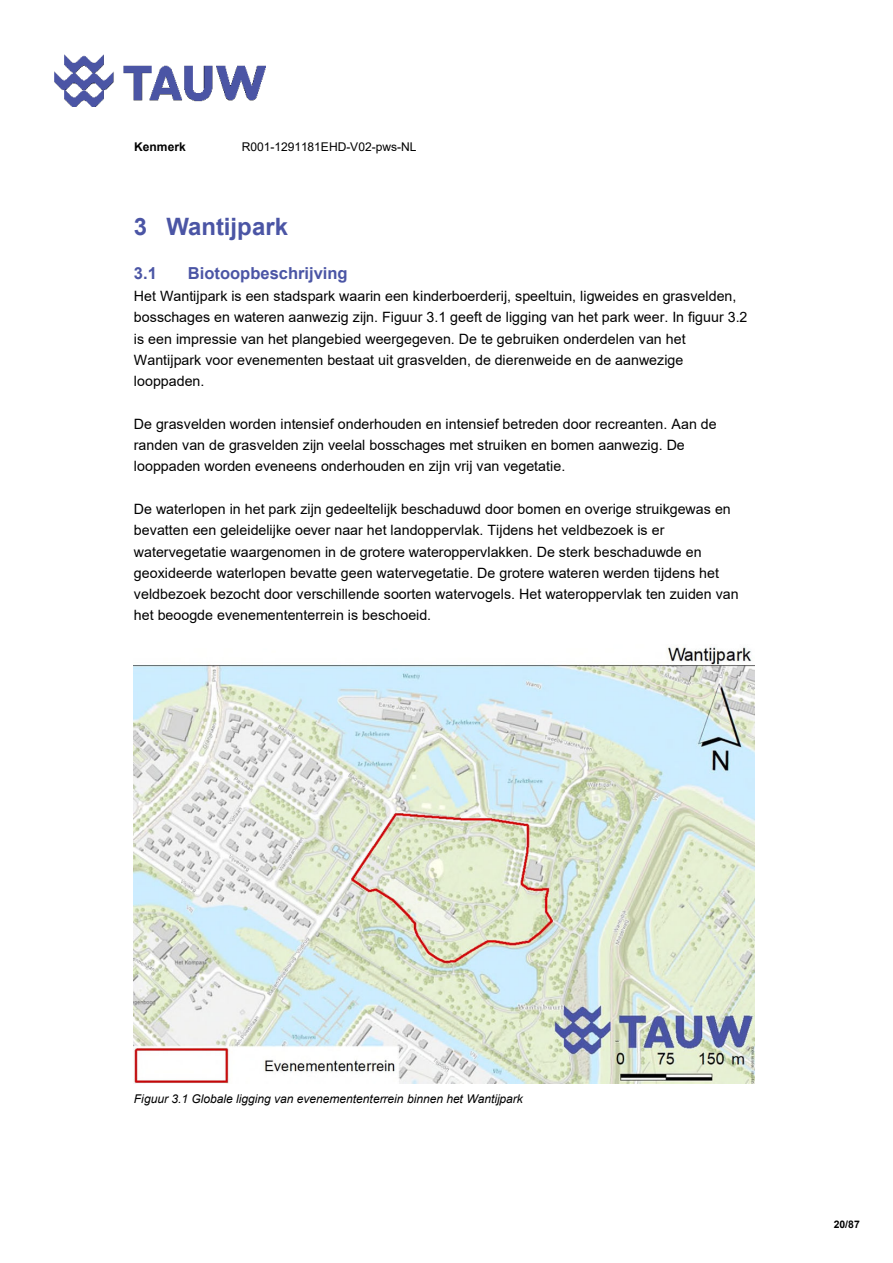
<style>
.page{position:relative;width:893px;height:1263px;background:#fff}
.page>*{position:absolute;margin:0;border:0;box-sizing:border-box;transform-origin:0 0}
.t1{font:700 24px "Arial";color:#4b55a5}
.t2{font:700 16.5px "Arial";color:#4b55a5}
.t3{font:14.25px/21.3px "Arial";color:#000}
.t4{font:italic 12px "Arial";letter-spacing:-.005em;color:#000}
.t5{font:12px "Arial";letter-spacing:-.005em;color:#000}
.t6{font:700 12px "Arial";color:#000}
.t7{font:700 10.5px "Arial";color:#000}
</style>
<div class="page">
<img style="left:55px;top:55px;width:210px;height:52px">
<img style="left:134px;top:647px;width:620px;height:436px">
<p class="t6" style="left:134px;top:142px;width:53px">Kenmerk</p>
<p class="t5" style="left:242px;top:142px;width:176px">R001-1291181EHD-V02-pws-NL</p>
<h1 class="t1" style="left:134px;top:218px;width:156px">3 Wantijpark</h1>
<p class="t2" style="left:134px;top:267px;width:25px">3.1</p>
<p class="t2" style="left:188px;top:267px;width:161px">Biotoopbeschrijving</p>
<p class="t3" style="left:134px;top:287px;width:615px">Het Wantijpark is een stadspark waarin een kinderboerderij, speeltuin, ligweides en grasvelden, bosschages en wateren aanwezig zijn. Figuur 3.1 geeft de ligging van het park weer. In figuur 3.2 is een impressie van het plangebied weergegeven. De te gebruiken onderdelen van het Wantijpark voor evenementen bestaat uit grasvelden, de dierenweide en de aanwezige looppaden.</p>
<p class="t3" style="left:134px;top:414px;width:584px">De grasvelden worden intensief onderhouden en intensief betreden door recreanten. Aan de randen van de grasvelden zijn veelal bosschages met struiken en bomen aanwezig. De looppaden worden eveneens onderhouden en zijn vrij van vegetatie.</p>
<p class="t3" style="left:134px;top:500px;width:606px">De waterlopen in het park zijn gedeeltelijk beschaduwd door bomen en overige struikgewas en bevatten een geleidelijke oever naar het landoppervlak. Tijdens het veldbezoek is er watervegetatie waargenomen in de grotere wateroppervlakken. De sterk beschaduwde en geoxideerde waterlopen bevatte geen watervegetatie. De grotere wateren werden tijdens het veldbezoek bezocht door verschillende soorten watervogels. Het wateroppervlak ten zuiden van het beoogde evenemententerrein is beschoeid.</p>
<p class="t4" style="left:134px;top:1094px;width:390px">Figuur 3.1 Globale ligging van evenemententerrein binnen het Wantijpark</p>
<p class="t7" style="left:834px;top:1220px;width:28px">20/87</p>
</div>
